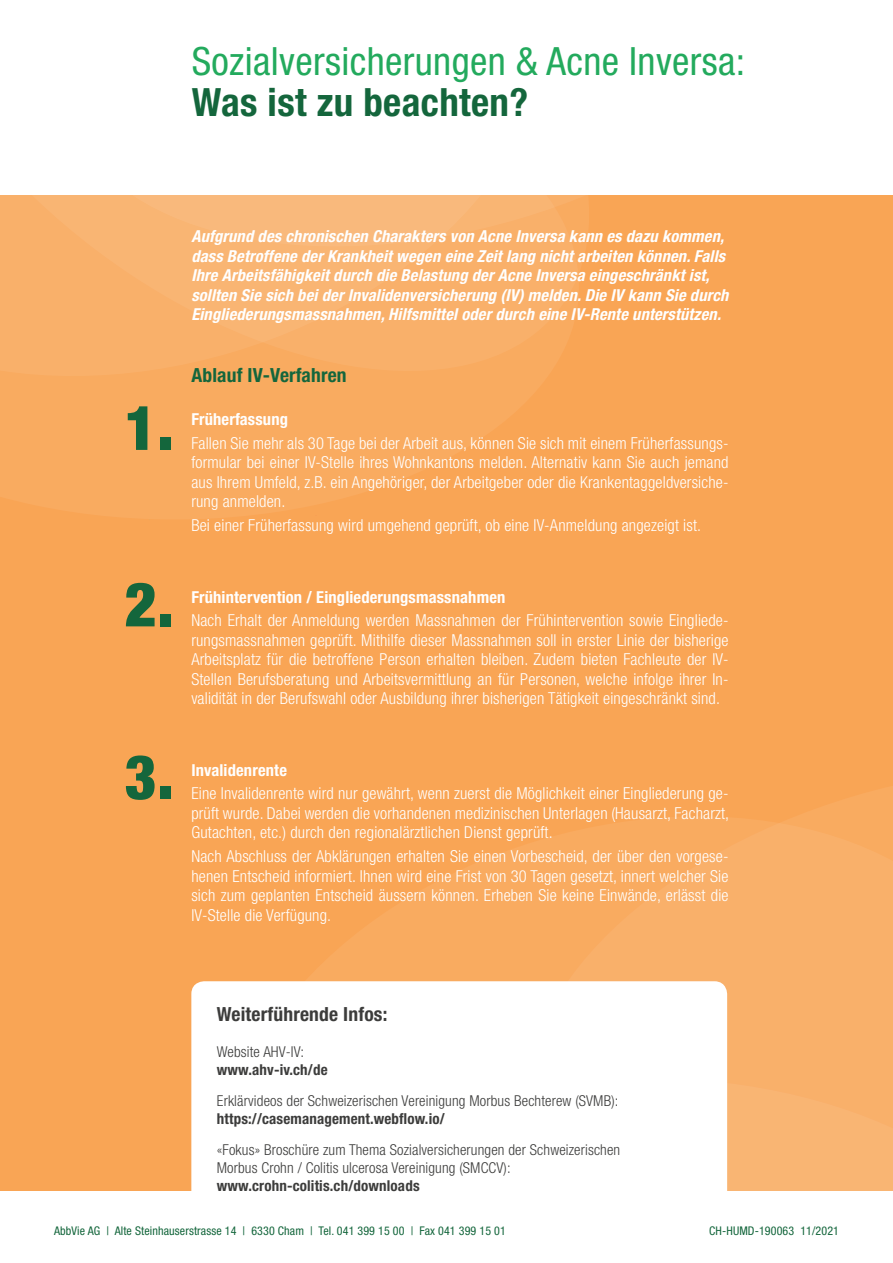
<style>
.page{position:relative;width:893px;height:1263px;background:#fff}
.page>*{position:absolute;margin:0;border:0;box-sizing:border-box;transform-origin:0 0}
.t1{font:900 condensed 61.5px "Helvetica Neue";color:#14663c}
.t2{font:condensed 39px "Helvetica Neue";letter-spacing:.01em;color:#23aa5d}
.t3{font:700 condensed 39px "Helvetica Neue";letter-spacing:.01em;color:#14663c}
.t4{font:700 condensed 19.5px "Helvetica Neue";letter-spacing:.01em;color:#3c3c3b}
.t5{font:700 condensed 19.5px "Helvetica Neue";letter-spacing:.01em;color:#14663c}
.t6{font:300 condensed 16.5px/19.5px "Helvetica Neue";letter-spacing:.01em;color:#fff;text-align:justify}
.t7{font:italic 700 condensed 16.5px/19.5px "Helvetica Neue";letter-spacing:.01em;color:#fff}
.t8{font:700 condensed 16.5px "Helvetica Neue";letter-spacing:.01em;color:#fff}
.t9{font:300 condensed 15px/18px "Helvetica Neue";letter-spacing:.01em;color:#3c3c3b}
.t10{font:700 condensed 15px "Helvetica Neue";letter-spacing:.01em;color:#3c3c3b}
.t11{font:condensed 12px "Helvetica Neue";letter-spacing:.01em;color:#14663c}
</style>
<div class="page">
<div style="left:0;top:196px;width:893px;height:995px;background:#f9a555"></div>
<svg style="left:0;top:416px;width:509px;height:103px;fill:#f9ab60"></svg>
<div style="left:0;top:411px;width:515px;height:5px;background:#f9ab60"></div>
<svg style="left:0;top:196px;width:589px;height:215px"></svg>
<svg style="left:192px;top:786px;width:701px;height:405px"></svg>
<div style="left:191px;top:981px;width:536px;height:233px;background:#fff;border-radius:13px"></div>
<h2 class="t2" style="left:192px;top:39px;width:555px">Sozialversicherungen &amp; Acne Inversa:</h2>
<h2 class="t3" style="left:192px;top:78px;width:338px">Was ist zu beachten?</h2>
<h1 class="t1" style="left:125px;top:390px;width:50px">1.</h1>
<h1 class="t1" style="left:125px;top:567px;width:50px">2.</h1>
<h1 class="t1" style="left:125px;top:739px;width:50px">3.</h1>
<p class="t7" style="left:191px;top:227px;width:539px">Aufgrund des chronischen Charakters von Acne Inversa kann es dazu kommen, dass Betroffene der Krankheit wegen eine Zeit lang nicht arbeiten können. Falls Ihre Arbeitsfähigkeit durch die Belastung der Acne Inversa eingeschränkt ist, sollten Sie sich bei der Invalidenversicherung (IV) melden. Die IV kann Sie durch Eingliederungsmassnahmen, Hilfsmittel oder durch eine IV-Rente unterstützen.</p>
<p class="t5" style="left:191px;top:363px;width:157px">Ablauf IV-Verfahren</p>
<p class="t8" style="left:191px;top:409px;width:98px">Früherfassung</p>
<p class="t6" style="left:191px;top:433px;width:539px;text-align:left">Fallen Sie mehr als 30 Tage bei der Arbeit aus, können Sie sich mit einem Früherfassungs-- formular bei einer IV-Stelle ihres Wohnkantons melden. Alternativ kann Sie auch jemand aus Ihrem Umfeld, z.B. ein Angehöriger, der Arbeitgeber oder die Krankentaggeldversiche&shy;rung anmelden.</p>
<p class="t6" style="left:191px;top:515px;width:511px">Bei einer Früherfassung wird umgehend geprüft, ob eine IV-Anmeldung angezeigt ist.</p>
<p class="t8" style="left:191px;top:587px;width:316px">Frühintervention / Eingliederungsmassnahmen</p>
<p class="t6" style="left:191px;top:611px;width:539px">Nach Erhalt der Anmeldung werden Massnahmen der Frühintervention sowie Eingliede&shy;rungsmassnahmen geprüft. Mithilfe dieser Massnahmen soll in erster Linie der bisherige Arbeitsplatz für die betroffene Person erhalten bleiben. Zudem bieten Fachleute der IV-Stellen Berufsberatung und Arbeitsvermittlung an für Personen, welche infolge ihrer In&shy;validität in der Berufswahl oder Ausbildung ihrer bisherigen Tätigkeit eingeschränkt sind.</p>
<p class="t8" style="left:191px;top:760px;width:97px">Invalidenrente</p>
<p class="t6" style="left:191px;top:784px;width:539px">Eine Invalidenrente wird nur gewährt, wenn zuerst die Möglichkeit einer Eingliederung ge&shy;prüft wurde. Dabei werden die vorhandenen medizinischen Unterlagen (Hausarzt, Facharzt, Gutachten, etc.) durch den regionalärztlichen Dienst geprüft.</p>
<p class="t6" style="left:191px;top:846px;width:539px">Nach Abschluss der Abklärungen erhalten Sie einen Vorbescheid, der über den vorgese&shy;henen Entscheid informiert. Ihnen wird eine Frist von 30 Tagen gesetzt, innert welcher Sie sich zum geplanten Entscheid äussern können. Erheben Sie keine Einwände, erlässt die IV-Stelle die Verfügung.</p>
<p class="t4" style="left:217px;top:1002px;width:172px">Weiterführende Infos:</p>
<p class="t9" style="left:217px;top:1043px;width:89px">Website AHV-IV:</p>
<p class="t10" style="left:217px;top:1061px;width:112px">www.ahv-iv.ch/de</p>
<p class="t9" style="left:217px;top:1091px;width:403px">Erklärvideos der Schweizerischen Vereinigung Morbus Bechterew (SVMB):</p>
<p class="t10" style="left:217px;top:1109px;width:229px">https://casemanagement.webflow.io/</p>
<p class="t9" style="left:217px;top:1140px;width:405px">«Fokus» Broschüre zum Thema Sozialversicherungen der Schweizerischen<br>Morbus Crohn / Colitis ulcerosa Vereinigung (SMCCV):</p>
<p class="t10" style="left:217px;top:1176px;width:204px">www.crohn-colitis.ch/downloads</p>
<p class="t11" style="left:54px;top:1224px;width:453px">AbbVie AG | Alte Steinhauserstrasse 14 | 6330 Cham | Tel. 041 399 15 00 | Fax 041 399 15 01</p>
<p class="t11" style="left:709px;top:1224px;width:131px">CH-HUMD-190063 11/2021</p>
</div>
